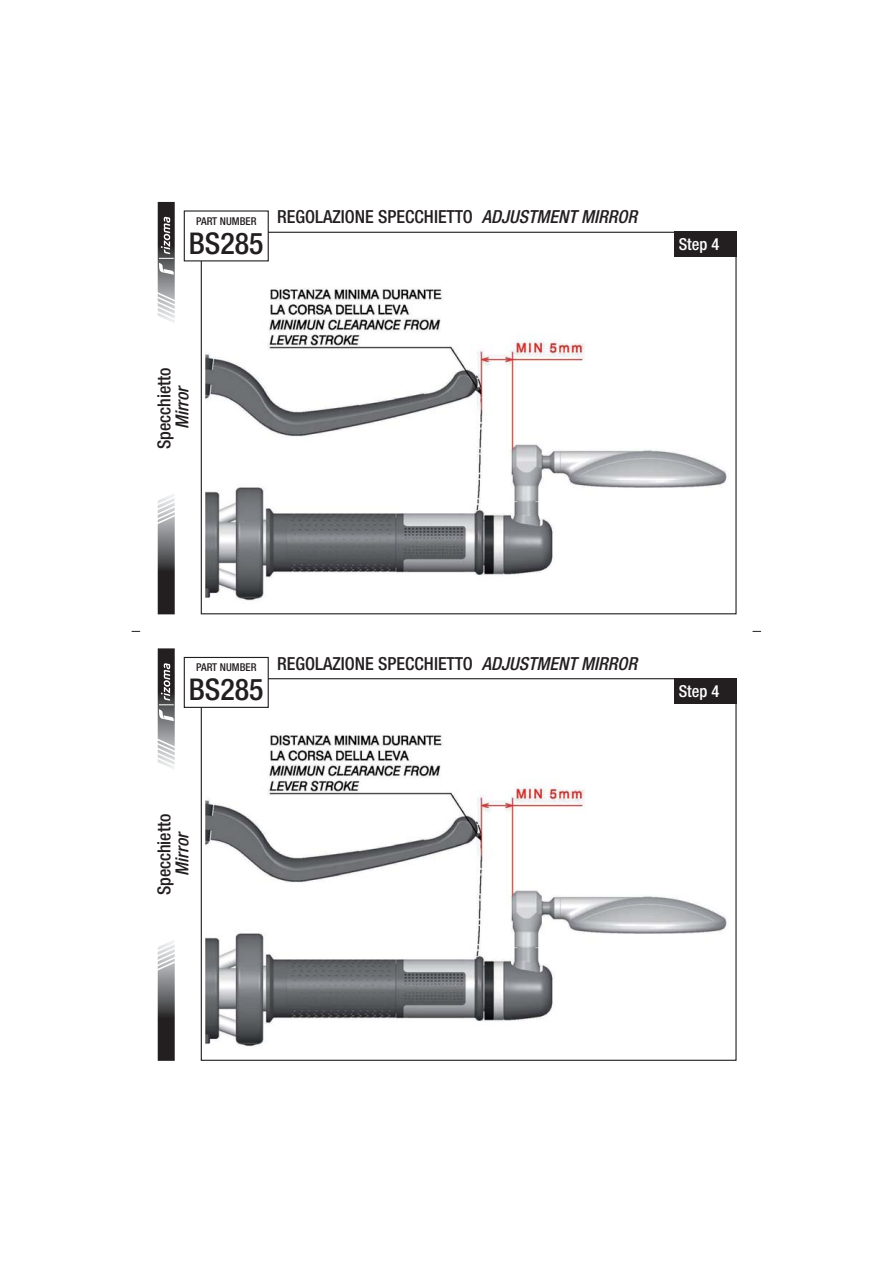
<style>
.page{position:relative;width:893px;height:1263px;background:#fff}
.page>*{position:absolute;margin:0;border:0;box-sizing:border-box;transform-origin:0 0}
.t1{font:500 condensed 30px "Helvetica Neue LT Std";color:#231f20}
.t2{font:500 condensed 18px "Helvetica Neue LT Std";color:#231f20}
.t3{font:italic 500 condensed 18px "Helvetica Neue LT Std";color:#231f20}
.t4{font:500 condensed 16.5px "Helvetica Neue LT Std";color:#fff}
.t5{font:500 condensed 10.8px "Helvetica Neue LT Std";color:#231f20}
.s1{font-style:italic}
</style>
<div class="page">
<img style="left:206px;top:261px;width:521px;height:340px">
<div style="left:674px;top:232px;width:62px;height:25px;background:#231f20"></div>
<svg style="left:157px;top:494px;width:18px;height:120px;background:#757576"></svg>
<svg style="left:157px;top:202px;width:18px;height:121px;background:#868587"></svg>
<div style="left:184px;top:210px;width:85px;height:51px;border:1px solid #231f20"></div>
<img style="left:206px;top:734px;width:521px;height:313px">
<div style="left:674px;top:678px;width:62px;height:26px;background:#231f20"></div>
<svg style="left:157px;top:941px;width:18px;height:120px;background:#757475"></svg>
<svg style="left:157px;top:648px;width:18px;height:121px;background:#868587"></svg>
<div style="left:184px;top:657px;width:85px;height:51px;border:1px solid #231f20"></div>
<p class="t5" style="left:196px;top:217px;width:62px">PART NUMBER</p>
<p class="t2" style="left:277px;top:210px;width:361px">REGOLAZIONE SPECCHIETTO <span class="s1">ADJUSTMENT MIRROR</span></p>
<h1 class="t1" style="left:189px;top:232px;width:76px">BS285</h1>
<p class="t4" style="left:679px;top:239px;width:42px">Step 4</p>
<p class="t2" style="left:158px;top:449px;width:83px;rotate:-90deg">Specchietto</p>
<p class="t3" style="left:176px;top:429px;width:46px;rotate:-90deg">Mirror</p>
<p class="t5" style="left:196px;top:663px;width:62px">PART NUMBER</p>
<p class="t2" style="left:277px;top:657px;width:361px">REGOLAZIONE SPECCHIETTO <span class="s1">ADJUSTMENT MIRROR</span></p>
<h1 class="t1" style="left:189px;top:679px;width:76px">BS285</h1>
<p class="t4" style="left:679px;top:685px;width:42px">Step 4</p>
<p class="t2" style="left:158px;top:895px;width:83px;rotate:-90deg">Specchietto</p>
<p class="t3" style="left:176px;top:876px;width:46px;rotate:-90deg">Mirror</p>
</div>
